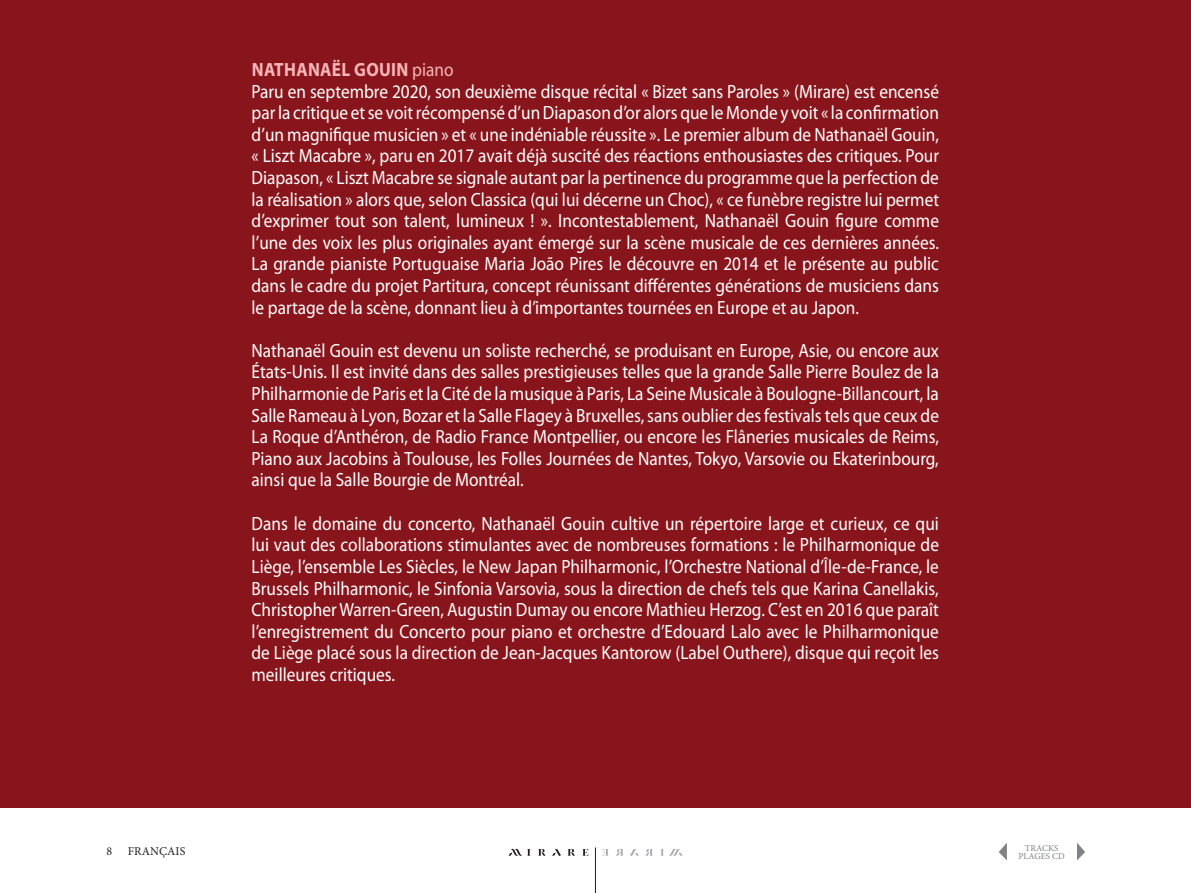
<style>
.page{position:relative;width:1191px;height:893px;background:#fff}
.page>*{position:absolute;margin:0;border:0;box-sizing:border-box;transform-origin:0 0}
.t1{font:19.2px/21.6px "Myriad Pro";color:#fff;text-align:justify;scale:.9 1}
.t2{font:12px "Minion Pro";letter-spacing:.01em;color:#231f20}
.t3{font:9px/7.5px "Minion Pro";color:#808285;text-align:center}
.s1{font-weight:700;color:#f8b6b8}
.s2{color:#f8b6b8}
</style>
<div class="page">
<svg style="left:999px;top:843px;width:8px;height:17px"></svg>
<svg style="left:1077px;top:843px;width:8px;height:17px"></svg>
<hr style="left:595px;top:847px;width:1px;height:46px;background:#231f20">
<svg style="left:508px;top:849px;width:22px;height:7px"></svg>
<svg style="left:538px;top:849px;width:7px;height:7px"></svg>
<svg style="left:568px;top:849px;width:7px;height:7px"></svg>
<svg style="left:582px;top:849px;width:6px;height:7px"></svg>
<svg style="left:552px;top:849px;width:9px;height:7px"></svg>
<svg style="left:661px;top:849px;width:21px;height:7px"></svg>
<svg style="left:645px;top:849px;width:7px;height:7px"></svg>
<svg style="left:616px;top:849px;width:7px;height:7px"></svg>
<svg style="left:603px;top:849px;width:5px;height:7px"></svg>
<svg style="left:630px;top:849px;width:9px;height:7px"></svg>
<div style="left:0;top:0;width:1191px;height:808px;background:#88151c"></div>
<p class="t1" style="left:251px;top:59px;width:765px;text-align:left"><span class="s1">NATHANAËL GOUIN</span> <span class="s2">piano<br></span>Paru en septembre 2020, son deuxième disque récital « Bizet sans Paroles » (Mirare) est encensé par la critique et se voit récompensé d’un Diapason d’or alors que le Monde y voit « la confirmation d’un magnifique musicien » et « une indéniable réussite ». Le premier album de Nathanaël Gouin, « Liszt Macabre », paru en 2017 avait déjà suscité des réactions enthousiastes des critiques. Pour Diapason, « Liszt Macabre se signale autant par la pertinence du programme que la perfection de la réalisation » alors que, selon Classica (qui lui décerne un Choc), « ce funèbre registre lui permet d’exprimer tout son talent, lumineux ! ». Incontestablement, Nathanaël Gouin figure comme l’une des voix les plus originales ayant émergé sur la scène musicale de ces dernières années.<br>La grande pianiste Portuguaise Maria João Pires le découvre en 2014 et le présente au public dans le cadre du projet Partitura, concept réunissant différentes générations de musiciens dans le partage de la scène, donnant lieu à d’importantes tournées en Europe et au Japon.</p>
<p class="t1" style="left:251px;top:340px;width:765px">Nathanaël Gouin est devenu un soliste recherché, se produisant en Europe, Asie, ou encore aux États-Unis. Il est invité dans des salles prestigieuses telles que la grande Salle Pierre Boulez de la Philharmonie de Paris et la Cité de la musique à Paris, La Seine Musicale à Boulogne-Billancourt, la Salle Rameau à Lyon, Bozar et la Salle Flagey à Bruxelles, sans oublier des festivals tels que ceux de La Roque d’Anthéron, de Radio France Montpellier, ou encore les Flâneries musicales de Reims, Piano aux Jacobins à Toulouse, les Folles Journées de Nantes, Tokyo, Varsovie ou Ekaterinbourg, ainsi que la Salle Bourgie de Montréal.</p>
<p class="t1" style="left:251px;top:513px;width:765px">Dans le domaine du concerto, Nathanaël Gouin cultive un répertoire large et curieux, ce qui lui vaut des collaborations stimulantes avec de nombreuses formations : le Philharmonique de Liège, l’ensemble Les Siècles, le New Japan Philharmonic, l’Orchestre National d’Île-de-France, le Brussels Philharmonic, le Sinfonia Varsovia, sous la direction de chefs tels que Karina Canellakis, Christopher Warren-Green, Augustin Dumay ou encore Mathieu Herzog. C’est en 2016 que paraît l’enregistrement du Concerto pour piano et orchestre d’Edouard Lalo avec le Philharmonique de Liège placé sous la direction de Jean-Jacques Kantorow (Label Outhere), disque qui reçoit les meilleures critiques.</p>
<p class="t2" style="left:106px;top:843px;width:7px">8</p>
<p class="t3" style="left:1018px;top:844px;width:48px">TRACKS<br>PLAGES CD</p>
<p class="t2" style="left:128px;top:843px;width:59px">FRANÇAIS</p>
</div>
